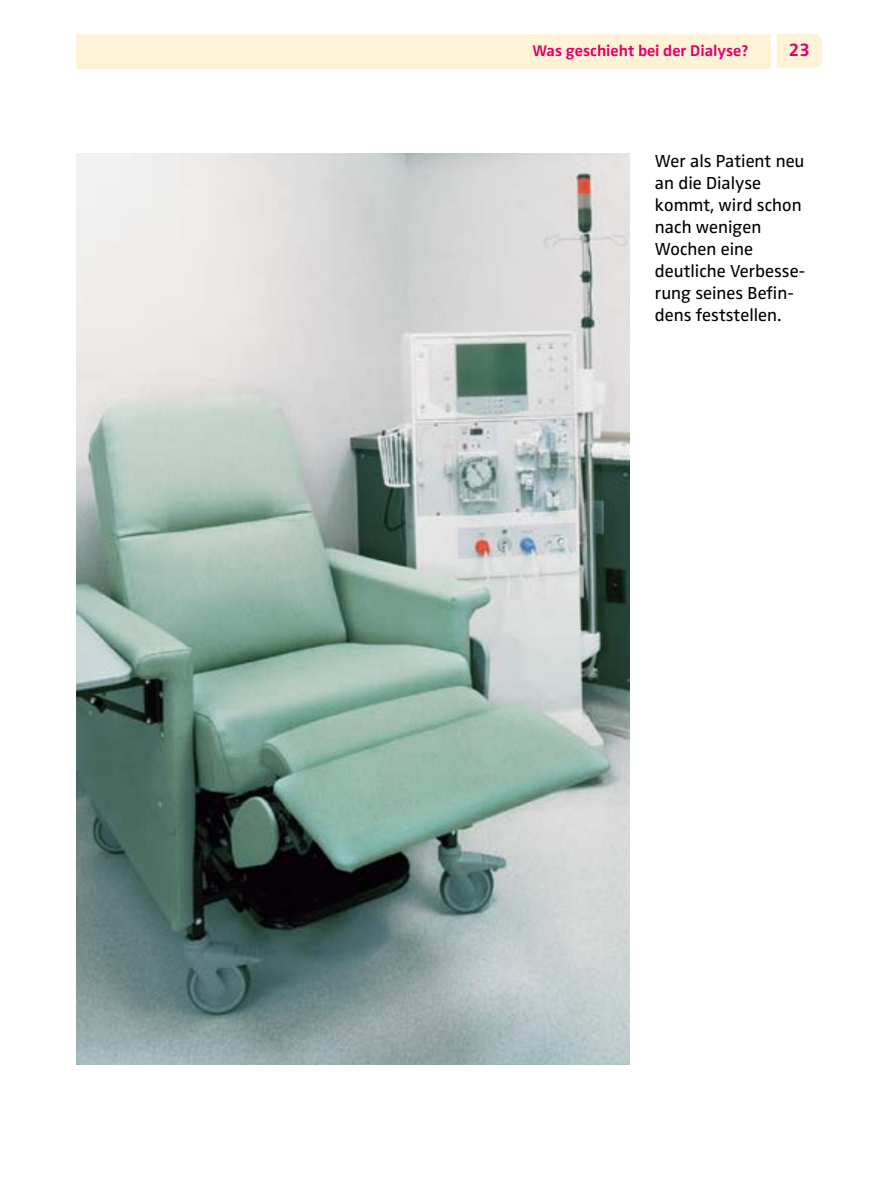
<style>
.page{position:relative;width:879px;height:1191px;background:#fff}
.page>*{position:absolute;margin:0;border:0;box-sizing:border-box;transform-origin:0 0}
.t1{font:700 18.4px "Zwo Pro";color:#e50069}
.t2{font:18px/22px "Zwo Pro";color:#000}
.t3{font:700 16px "Zwo Pro";color:#e50069}
</style>
<div class="page">
<div style="left:77px;top:34px;width:694px;height:34px;background:#fff3d7"></div>
<div style="left:777px;top:34px;width:45px;height:34px;background:#fff3d7"></div>
<img style="left:77px;top:153px;width:552px;height:911px">
<p class="t3" style="left:532px;top:41px;width:218px">Was geschieht bei der Dialyse?</p>
<p class="t1" style="left:789px;top:39px;width:23px">23</p>
<p class="t2" style="left:655px;top:150px;width:152px">Wer als Patient neu an die Dialyse kommt, wird schon nach wenigen<br>Wochen eine deutliche Verbesse&shy;rung seines Befin&shy;dens feststellen.</p>
</div>
